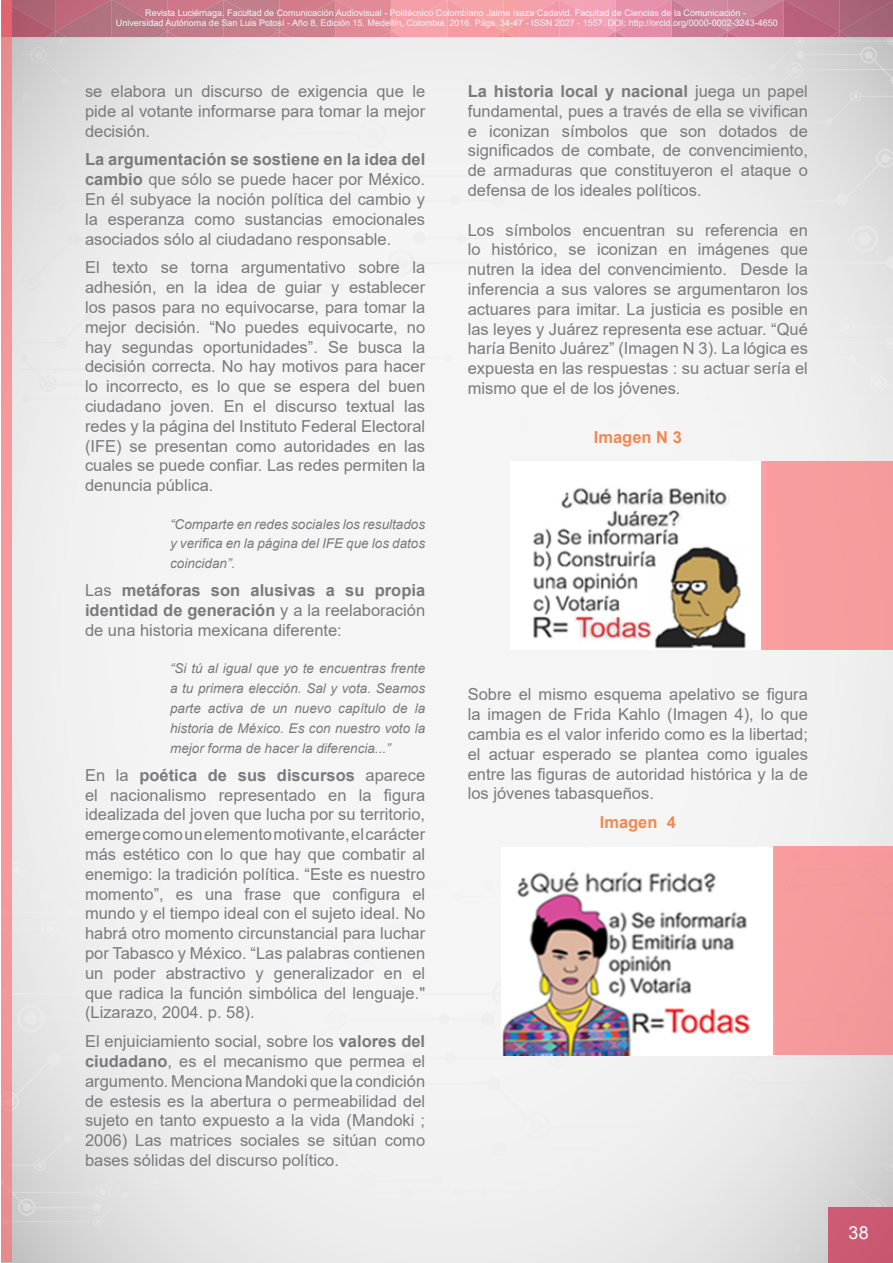
<style>
.page{position:relative;width:893px;height:1263px;background:#fff}
.page>*{position:absolute;margin:0;border:0;box-sizing:border-box;transform-origin:0 0}
.t1{font:18px "Arial";color:#fff}
.t2{font:16.5px/19.8px "Arial";color:#797a7d;text-align:justify}
.t3{font:700 16.5px "Arial";color:#ee8953}
.t4{font:italic 13.5px/19.8px "Arial";color:#797a7d;text-align:justify}
.t5{font:9px/10.8px "Arial";color:#eff8fa;text-align:center}
.s1{font-weight:700}
</style>
<div class="page">
<div style="left:828px;top:1207px;width:65px;height:55px;background:#cb5972"></div>
<img style="left:12px;top:31px;width:881px;height:6px">
<img style="left:12px;top:0;width:881px;height:31px">
<svg style="left:46px;top:31px;width:20px;height:6px"></svg>
<svg style="left:158px;top:31px;width:20px;height:6px"></svg>
<svg style="left:382px;top:31px;width:20px;height:6px"></svg>
<svg style="left:606px;top:31px;width:20px;height:6px"></svg>
<svg style="left:830px;top:31px;width:19px;height:6px"></svg>
<svg style="left:270px;top:31px;width:20px;height:6px"></svg>
<svg style="left:494px;top:31px;width:20px;height:6px"></svg>
<svg style="left:718px;top:31px;width:20px;height:6px"></svg>
<div style="left:1px;top:0;width:11px;height:1262px;background:#f4979a"></div>
<img style="left:533px;top:487px;width:214px;height:162px">
<img style="left:502px;top:847px;width:273px;height:209px">
<div style="left:761px;top:461px;width:132px;height:188px;background:#f99c9f"></div>
<div style="left:773px;top:846px;width:120px;height:208px;background:#f79a9d"></div>
<p class="t5" style="left:116px;top:7px;width:663px">Revista Luciérnaga. Facultad de Comunicación Audiovisual - Politécnico Colombiano Jaime Isaza Cadavid. Facultad de Ciencias de la Comunicación -<br>Universidad Autónoma de San Luis Potosí - Año 8, Edición 15. Medellín, Colombia. 2016. Págs. 34-47 - ISSN 2027 - 1557. DOI: http://orcid.org/0000-0002-3243-4650</p>
<p class="t2" style="left:85px;top:81px;width:342px">se elabora un discurso de exigencia que le pide al votante informarse para tomar la mejor decisión.</p>
<p class="t2" style="left:85px;top:150px;width:342px"><span class="s1">La argumentación se sostiene en la idea del cambio</span> que sólo se puede hacer por México.<br>En él subyace la noción política del cambio y la esperanza como sustancias emocionales asociados sólo al ciudadano responsable.</p>
<p class="t2" style="left:85px;top:258px;width:342px">El texto se torna argumentativo sobre la adhesión, en la idea de guiar y establecer los pasos para no equivocarse, para tomar la mejor decisión. “No puedes equivocarte, no hay segundas oportunidades”. Se busca la decisión correcta. No hay motivos para hacer lo incorrecto, es lo que se espera del buen ciudadano joven. En el discurso textual las redes y la página del Instituto Federal Electoral (IFE) se presentan como autoridades en las cuales se puede confiar. Las redes permiten la denuncia pública.</p>
<p class="t4" style="left:170px;top:514px;width:257px">“Comparte en redes sociales los resultados y verifica en la página del IFE que los datos coincidan”.</p>
<p class="t2" style="left:85px;top:581px;width:342px">Las <span class="s1">metáforas son alusivas a su propia identidad de generación</span> y a la reelaboración de una historia mexicana diferente:</p>
<p class="t4" style="left:170px;top:659px;width:257px">“Si tú al igual que yo te encuentras frente a tu primera elección. Sal y vota. Seamos parte activa de un nuevo capítulo de la historia de México. Es con nuestro voto la mejor forma de hacer la diferencia...”</p>
<p class="t2" style="left:85px;top:765px;width:342px">En la <span class="s1">poética de sus discursos</span> aparece el nacionalismo representado en la figura idealizada del joven que lucha por su territorio, emerge como un elemento motivante, el carácter más estético con lo que hay que combatir al enemigo: la tradición política. “Este es nuestro momento”, es una frase que configura el mundo y el tiempo ideal con el sujeto ideal. No habrá otro momento circunstancial para luchar por Tabasco y México. “Las palabras contienen un poder abstractivo y generalizador en el que radica la función simbólica del lenguaje." (Lizarazo, 2004. p. 58).</p>
<p class="t2" style="left:85px;top:1031px;width:342px">El enjuiciamiento social, sobre los <span class="s1">valores del ciudadano</span>, es el mecanismo que permea el argumento. Menciona Mandoki que la condición de estesis es la abertura o permeabilidad del sujeto en tanto expuesto a la vida (Mandoki ; 2006) Las matrices sociales se sitúan como bases sólidas del discurso político.</p>
<p class="t2" style="left:468px;top:81px;width:342px"><span class="s1">La historia local y nacional</span> juega un papel fundamental, pues a través de ella se vivifican e iconizan símbolos que son dotados de significados de combate, de convencimiento, de armaduras que constituyeron el ataque o defensa de los ideales políticos.</p>
<p class="t2" style="left:468px;top:220px;width:342px">Los símbolos encuentran su referencia en lo histórico, se iconizan en imágenes que nutren la idea del convencimiento. Desde la inferencia a sus valores se argumentaron los actuares para imitar. La justicia es posible en las leyes y Juárez representa ese actuar. “Qué haría Benito Juárez” (Imagen N 3). La lógica es expuesta en las respuestas : su actuar sería el mismo que el de los jóvenes.</p>
<p class="t3" style="left:594px;top:425px;width:90px">Imagen N 3</p>
<p class="t2" style="left:468px;top:685px;width:342px">Sobre el mismo esquema apelativo se figura la imagen de Frida Kahlo (Imagen 4), lo que cambia es el valor inferido como es la libertad; el actuar esperado se plantea como iguales entre las figuras de autoridad histórica y la de los jóvenes tabasqueños.</p>
<p class="t3" style="left:600px;top:811px;width:78px">Imagen 4</p>
<p class="t1" style="left:849px;top:1221px;width:22px">38</p>
</div>
